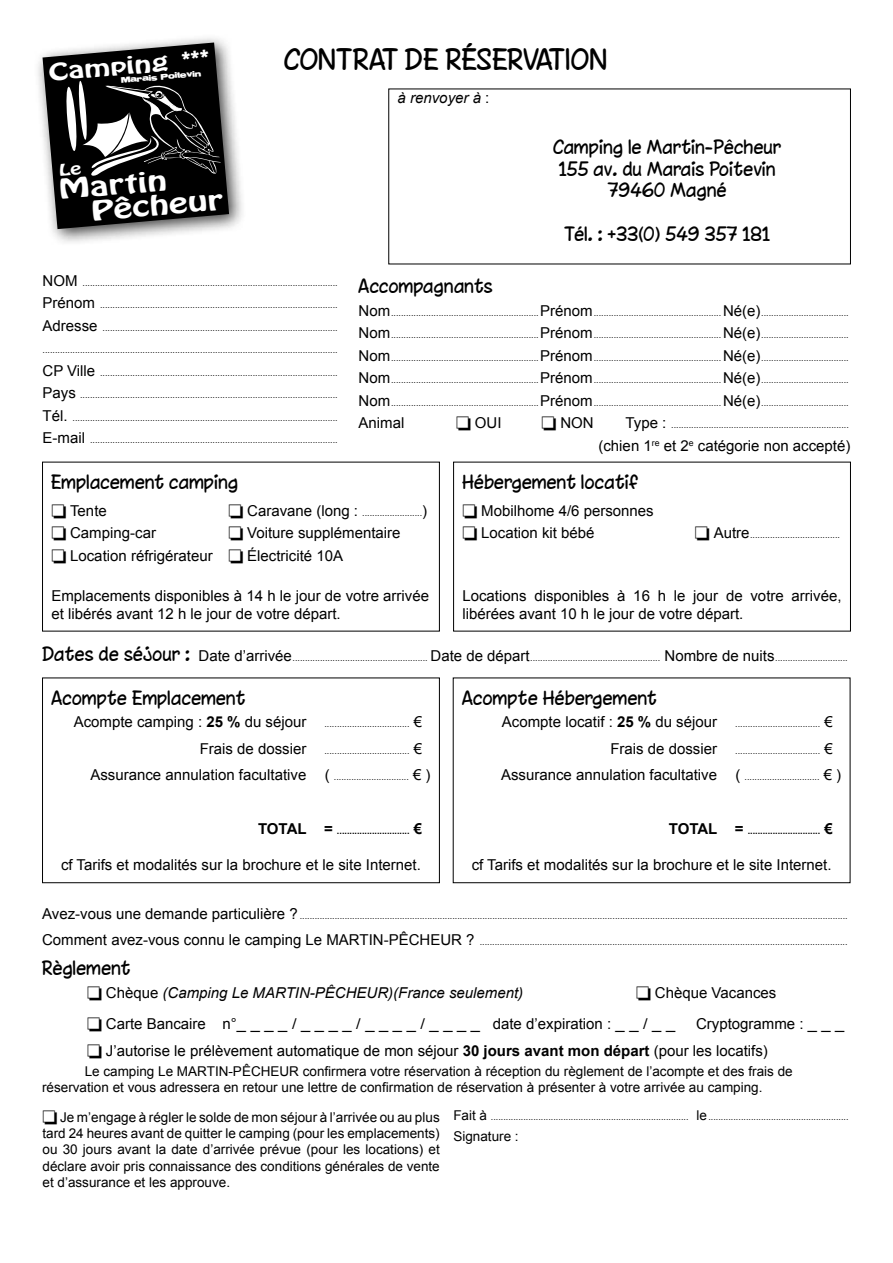
<style>
.page{position:relative;width:893px;height:1263px;background:#fff}
.page>*{position:absolute;margin:0;border:0;box-sizing:border-box;transform-origin:0 0}
.t1{font:27px "Chinacat";color:#000}
.t2{font:24.3px/24px "Hobo Std";color:#fff;scale:1.47 1}
.t3{font:20.85px "Hobo Std";color:#fff;scale:1.47 1}
.t4{font:18px/21.6px "Chinacat";color:#000;text-align:center}
.t5{font:15px/18px "Arial";color:#000}
.t6{font:italic 15px "Arial";color:#000}
.t7{font:13.5px/16.2px "Arial";color:#000}
.t8{font:9px "Arial";color:#000}
.t9{font:700 9px "Arial";color:#000}
.t10{font:7.05px "Reservoir Grunge";color:#fff}
.s1{font-style:normal}
.s2{font-size:15px}
.s3{font-family:"Chinacat";font-size:18px}
.s4{font-weight:700;font-size:15px}
.s5{font-size:9px}
.s6{font-weight:700}
.s7{font-size:13.5px}
</style>
<div class="page">
<div style="left:42px;top:462px;width:398px;height:169px;border:1px solid #000"></div>
<div style="left:453px;top:462px;width:398px;height:169px;border:1px solid #000"></div>
<div style="left:42px;top:677px;width:398px;height:206px;border:1px solid #000"></div>
<div style="left:453px;top:677px;width:397px;height:206px;border:1px solid #000"></div>
<div style="left:33px;top:33px;width:214px;height:214px;background:#000;opacity:.75"></div>
<svg style="left:43px;top:43px;width:186px;height:186px"></svg>
<h1 class="t1" style="left:285px;top:43px;width:325px">CONTRAT DE RÉSERVATION</h1>
<h3 class="t6" style="left:398px;top:88px;width:93px">à renvoyer à <span class="s1">:</span></h3>
<h3 class="t4" style="left:553px;top:136px;width:230px">Camping le Martin-Pêcheur<br>155 av. du Marais Poitevin<br>79460 Magné</h3>
<h3 class="t4" style="left:565px;top:222px;width:208px">Tél. : +33(0) 549 357 181</h3>
<p class="t8" style="left:43px;top:277px;width:297px"><span class="s2">NOM</span> ......................................................................................................</p>
<p class="t8" style="left:43px;top:299px;width:297px"><span class="s2">Prénom</span> ...............................................................................................</p>
<p class="t8" style="left:43px;top:322px;width:297px"><span class="s2">Adresse</span> ..............................................................................................</p>
<p class="t8" style="left:43px;top:344px;width:297px">......................................................................................................................</p>
<p class="t8" style="left:43px;top:367px;width:297px"><span class="s2">CP Ville</span> ...............................................................................................</p>
<p class="t8" style="left:43px;top:389px;width:297px"><span class="s2">Pays</span> .......................................................................................................</p>
<p class="t8" style="left:43px;top:412px;width:297px"><span class="s2">Tél.</span> ..........................................................................................................</p>
<p class="t8" style="left:43px;top:434px;width:297px"><span class="s2">E-mail</span> ...................................................................................................</p>
<h3 class="t3" style="left:48px;top:58px;width:113px;rotate:-5deg">Camping ***</h3>
<p class="t10" style="left:121px;top:77px;width:82px;rotate:-5deg">Marais Poitevin</p>
<h2 class="t2" style="left:88px;top:175px;width:91px;text-indent:-30px;rotate:-5deg">Martin<br>Pêcheur</h2>
<h3 class="t4" style="left:359px;top:275px;width:136px">Accompagnants</h3>
<p class="t8" style="left:359px;top:306px;width:492px"><span class="s2">Nom</span>...........................................................<span class="s2">Prénom</span>................................................... <span class="s2">Né(e)</span>...................................</p>
<p class="t8" style="left:359px;top:329px;width:492px"><span class="s2">Nom</span>...........................................................<span class="s2">Prénom</span>................................................... <span class="s2">Né(e)</span>...................................</p>
<p class="t8" style="left:359px;top:351px;width:492px"><span class="s2">Nom</span>...........................................................<span class="s2">Prénom</span>................................................... <span class="s2">Né(e)</span>...................................</p>
<p class="t8" style="left:359px;top:374px;width:492px"><span class="s2">Nom</span>...........................................................<span class="s2">Prénom</span>................................................... <span class="s2">Né(e)</span>...................................</p>
<p class="t8" style="left:359px;top:396px;width:492px"><span class="s2">Nom</span>...........................................................<span class="s2">Prénom</span>................................................... <span class="s2">Né(e)</span>...................................</p>
<h3 class="t5" style="left:359px;top:414px;width:47px">Animal</h3>
<h3 class="t5" style="left:456px;top:414px;width:47px">□ OUI</h3>
<h3 class="t5" style="left:542px;top:414px;width:54px">□ NON</h3>
<p class="t8" style="left:626px;top:419px;width:225px"><span class="s2">Type :</span> .......................................................................</p>
<h3 class="t5" style="left:598px;top:436px;width:253px">(chien 1<sup>re</sup> et 2<sup>e</sup> catégorie non accepté)</h3>
<h3 class="t4" style="left:51px;top:471px;width:189px">Emplacement camping</h3>
<h3 class="t5" style="left:51px;top:501px;width:57px">□ Tente</h3>
<p class="t8" style="left:228px;top:506px;width:200px">□ <span class="s2">Caravane (long :</span> ........................<span class="s2">)</span></p>
<h3 class="t5" style="left:51px;top:524px;width:106px">□ Camping-car</h3>
<h3 class="t5" style="left:228px;top:524px;width:174px">□ Voiture supplémentaire</h3>
<h3 class="t5" style="left:51px;top:546px;width:293px">□ Location réfrigérateur □ Électricité 10A</h3>
<h3 class="t5" style="left:51px;top:587px;width:379px">Emplacements disponibles à 14 h le jour de votre arrivée et libérés avant 12 h le jour de votre départ.</h3>
<h3 class="t4" style="left:462px;top:471px;width:178px">Hébergement locatif</h3>
<h3 class="t5" style="left:462px;top:501px;width:193px">□ Mobilhome 4/6 personnes</h3>
<h3 class="t5" style="left:462px;top:524px;width:134px">□ Location kit bébé</h3>
<p class="t8" style="left:695px;top:529px;width:147px">□ <span class="s2">Autre</span>....................................</p>
<h3 class="t5" style="left:462px;top:586px;width:381px">Locations disponibles à 16 h le jour de votre arrivée, libérées avant 10 h le jour de votre départ.</h3>
<p class="t8" style="left:43px;top:651px;width:807px"><span class="s3">Dates de séjour :</span> <span class="s2">Date d’arrivée</span>...................................................... <span class="s2">Date de départ</span>.................................................... <span class="s2">Nombre de nuits</span>.............................</p>
<h3 class="t4" style="left:51px;top:687px;width:196px">Acompte Emplacement</h3>
<p class="t8" style="left:74px;top:718px;width:350px"><span class="s2">Acompte camping :</span> <span class="s4">25 %</span> <span class="s2">du séjour</span> .................................. <span class="s2">€</span></p>
<p class="t8" style="left:200px;top:744px;width:224px"><span class="s2">Frais de dossier</span> .................................. <span class="s2">€</span></p>
<h3 class="t5" style="left:90px;top:766px;width:342px">Assurance annulation facultative ( <span class="s5">..............................</span> € )</h3>
<p class="t9" style="left:258px;top:825px;width:165px"><span class="s2">TOTAL =</span> ............................. <span class="s2">€</span></p>
<h3 class="t5" style="left:61px;top:856px;width:361px">cf Tarifs et modalités sur la brochure et le site Internet.</h3>
<h3 class="t4" style="left:462px;top:687px;width:197px">Acompte Hébergement</h3>
<p class="t8" style="left:502px;top:718px;width:332px"><span class="s2">Acompte locatif :</span> <span class="s4">25 %</span> <span class="s2">du séjour</span> .................................. <span class="s2">€</span></p>
<p class="t8" style="left:610px;top:744px;width:224px"><span class="s2">Frais de dossier</span> .................................. <span class="s2">€</span></p>
<h3 class="t5" style="left:501px;top:766px;width:342px">Assurance annulation facultative ( <span class="s5">..............................</span> € )</h3>
<p class="t9" style="left:669px;top:825px;width:165px"><span class="s2">TOTAL =</span> ............................. <span class="s2">€</span></p>
<h3 class="t5" style="left:472px;top:856px;width:361px">cf Tarifs et modalités sur la brochure et le site Internet.</h3>
<p class="t8" style="left:42px;top:909px;width:807px"><span class="s2">Avez-vous une demande particulière ?</span> ...........................................................................................................................................................................................................................</p>
<p class="t8" style="left:42px;top:936px;width:807px"><span class="s2">Comment avez-vous connu le camping Le MARTIN-PÊCHEUR ?</span> ...................................................................................................................................................</p>
<h3 class="t4" style="left:42px;top:957px;width:90px">Règlement</h3>
<h3 class="t6" style="left:87px;top:983px;width:438px">□ <span class="s1">Chèque</span> (Camping Le MARTIN-PÊCHEUR)(France seulement)</h3>
<h3 class="t5" style="left:636px;top:983px;width:142px">□ Chèque Vacances</h3>
<h3 class="t5" style="left:87px;top:1014px;width:590px">□ Carte Bancaire n°_ _ _ _ / _ _ _ _ / _ _ _ _ / _ _ _ _ date d’expiration : _ _ / _ _</h3>
<h3 class="t5" style="left:696px;top:1014px;width:150px">Cryptogramme : _ _ _</h3>
<h3 class="t5" style="left:87px;top:1041px;width:682px">□ J’autorise le prélèvement automatique de mon séjour <span class="s6">30 jours avant mon départ</span> (pour les locatifs)</h3>
<h3 class="t7" style="left:42px;top:1063px;width:752px;text-indent:43px">Le camping Le MARTIN-PÊCHEUR confirmera votre réservation à réception du règlement de l’acompte et des frais de réservation et vous adressera en retour une lettre de confirmation de réservation à présenter à votre arrivée au camping.</h3>
<p class="t7" style="left:43px;top:1109px;width:399px;text-align:justify">□ Je m’engage à régler le solde de mon séjour à l’arrivée ou au plus tard 24 heures avant de quitter le camping (pour les emplacements) ou 30 jours avant la date d’arrivée prévue (pour les locations) et déclare avoir pris connaissance des conditions générales de vente et d’assurance et les approuve.</p>
<p class="t8" style="left:453px;top:1111px;width:397px"><span class="s7">Fait à</span> ............................................................................... <span class="s7">le</span> ........................................................</p>
<h3 class="t7" style="left:453px;top:1128px;width:67px">Signature :</h3>
</div>
